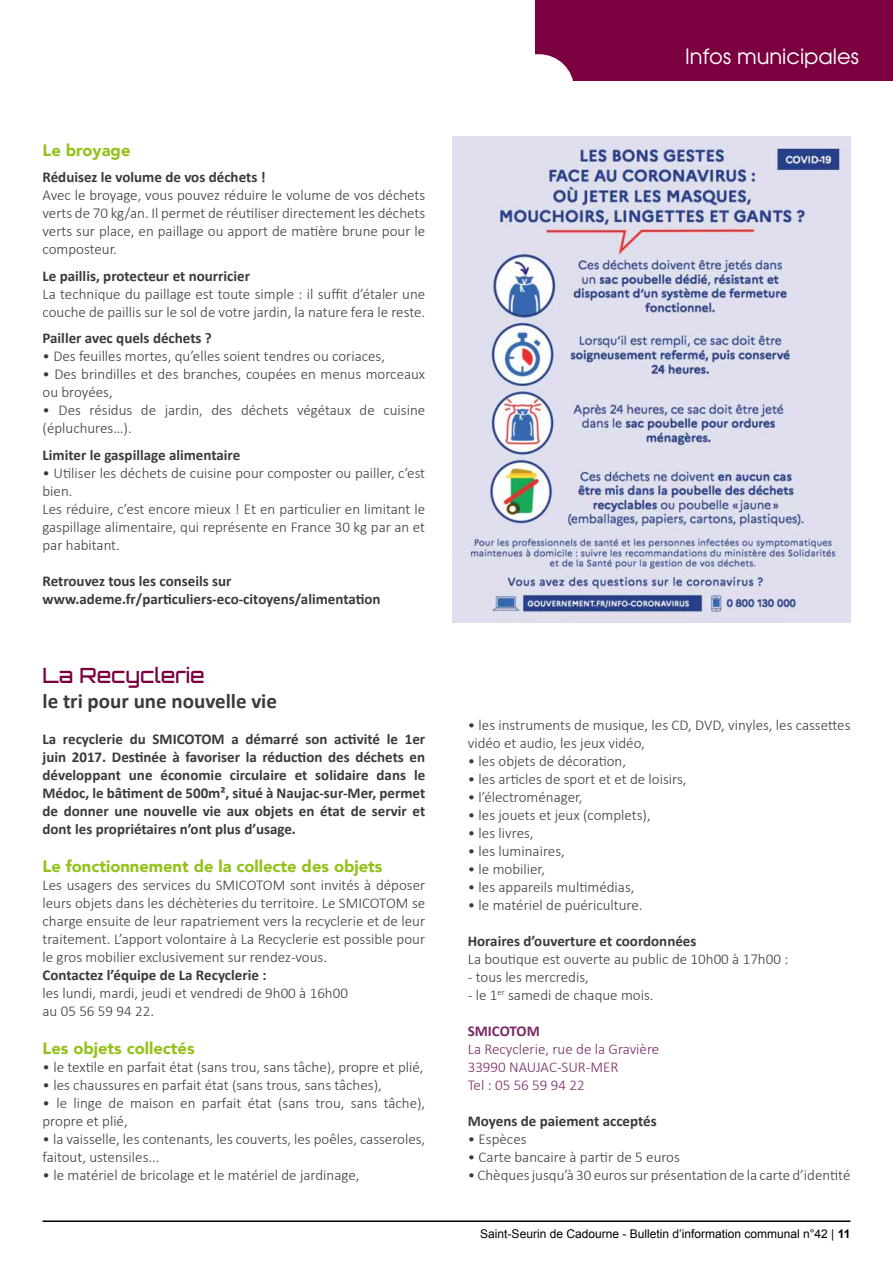
<style>
.page{position:relative;width:893px;height:1263px;background:#fff}
.page>*{position:absolute;margin:0;border:0;box-sizing:border-box;transform-origin:0 0}
.t1{font:700 21px "Calibri";color:#3a3a39}
.t2{font:21px "Avant Garde";color:#fff}
.t3{font:500 21px "Orbitron";color:#7a003f}
.t4{font:900 16.5px "Avenir";color:#94c11a}
.t5{font:300 15px/18px "Calibri";color:#3a3a39}
.t6{font:700 15px/18px "Calibri";color:#3a3a39}
.t7{font:300 15px/18px "Calibri";color:#772865}
.t8{font:700 15px "Calibri";color:#772865}
.t9{font:12px "Arial";color:#000}
.s1{font-weight:700}
</style>
<div class="page">
<hr style="left:43px;top:1220px;width:807px;height:2px;background:#000">
<div style="left:536px;top:0;width:357px;height:81px;background:#7a003f"></div>
<div style="left:504px;top:54px;width:70px;height:70px;background:#fff;border-radius:50%"></div>
<img style="left:452px;top:136px;width:398px;height:487px">
<p class="t4" style="left:43px;top:136px;width:89px">Le broyage</p>
<p class="t6" style="left:43px;top:168px;width:225px">Réduisez le volume de vos déchets !</p>
<p class="t5" style="left:43px;top:186px;width:384px;text-align:justify">Avec le broyage, vous pouvez réduire le volume de vos déchets verts de 70 kg/an. Il permet de réutiliser directement les déchets verts sur place, en paillage ou apport de matière brune pour le composteur.</p>
<p class="t6" style="left:43px;top:267px;width:209px">Le paillis, protecteur et nourricier</p>
<p class="t5" style="left:43px;top:285px;width:384px">La technique du paillage est toute simple : il suffit d’étaler une couche de paillis sur le sol de votre jardin, la nature fera le reste.</p>
<p class="t6" style="left:43px;top:329px;width:171px">Pailler avec quels déchets ?</p>
<p class="t5" style="left:43px;top:347px;width:344px">• Des feuilles mortes, qu’elles soient tendres ou coriaces,</p>
<p class="t5" style="left:43px;top:365px;width:384px">• Des brindilles et des branches, coupées en menus morceaux ou broyées,</p>
<p class="t5" style="left:43px;top:401px;width:384px">• Des résidus de jardin, des déchets végétaux de cuisine (épluchures…).</p>
<p class="t6" style="left:43px;top:446px;width:199px">Limiter le gaspillage alimentaire</p>
<p class="t5" style="left:43px;top:464px;width:384px">• Utiliser les déchets de cuisine pour composter ou pailler, c’est bien.<br>Les réduire, c’est encore mieux ! Et en particulier en limitant le gaspillage alimentaire, qui représente en France 30 kg par an et par habitant.</p>
<p class="t6" style="left:43px;top:572px;width:340px">Retrouvez tous les conseils sur www.ademe.fr/particuliers-eco-citoyens/alimentation</p>
<h1 class="t3" style="left:43px;top:662px;width:164px">La Recyclerie</h1>
<h1 class="t1" style="left:43px;top:688px;width:236px">le tri pour une nouvelle vie</h1>
<p class="t6" style="left:43px;top:730px;width:384px;text-align:justify">La recyclerie du SMICOTOM a démarré son activité le 1er juin 2017. Destinée à favoriser la réduction des déchets en développant une économie circulaire et solidaire dans le Médoc, le bâtiment de 500m², situé à Naujac-sur-Mer, permet de donner une nouvelle vie aux objets en état de servir et dont les propriétaires n’ont plus d’usage.</p>
<p class="t4" style="left:43px;top:852px;width:342px">Le fonctionnement de la collecte des objets</p>
<p class="t5" style="left:43px;top:876px;width:384px;text-align:justify">Les usagers des services du SMICOTOM sont invités à déposer leurs objets dans les déchèteries du territoire. Le SMICOTOM se charge ensuite de leur rapatriement vers la recyclerie et de leur traitement. L’apport volontaire à La Recyclerie est possible pour le gros mobilier exclusivement sur rendez-vous.</p>
<p class="t6" style="left:43px;top:966px;width:225px">Contactez l’équipe de La Recyclerie :</p>
<p class="t5" style="left:43px;top:984px;width:307px">les lundi, mardi, jeudi et vendredi de 9h00 à 16h00 au 05 56 59 94 22.</p>
<p class="t4" style="left:43px;top:1034px;width:154px">Les objets collectés</p>
<p class="t5" style="left:43px;top:1058px;width:383px">• le textile en parfait état (sans trou, sans tâche), propre et plié,</p>
<p class="t5" style="left:43px;top:1076px;width:341px">• les chaussures en parfait état (sans trous, sans tâches),</p>
<p class="t5" style="left:43px;top:1094px;width:384px">• le linge de maison en parfait état (sans trou, sans tâche), propre et plié,</p>
<p class="t5" style="left:43px;top:1130px;width:384px">• la vaisselle, les contenants, les couverts, les poêles, casseroles, faitout, ustensiles...</p>
<p class="t5" style="left:43px;top:1166px;width:318px">• le matériel de bricolage et le matériel de jardinage,</p>
<h1 class="t2" style="left:685px;top:43px;width:175px">Infos municipales</h1>
<p class="t5" style="left:468px;top:716px;width:384px">• les instruments de musique, les CD, DVD, vinyles, les cassettes vidéo et audio, les jeux vidéo,</p>
<p class="t5" style="left:468px;top:752px;width:160px">• les objets de décoration,</p>
<p class="t5" style="left:468px;top:770px;width:220px">• les articles de sport et et de loisirs,</p>
<p class="t5" style="left:468px;top:788px;width:116px">• l’électroménager,</p>
<p class="t5" style="left:468px;top:806px;width:185px">• les jouets et jeux (complets),</p>
<p class="t5" style="left:468px;top:824px;width:67px">• les livres,</p>
<p class="t5" style="left:468px;top:842px;width:99px">• les luminaires,</p>
<p class="t5" style="left:468px;top:860px;width:79px">• le mobilier,</p>
<p class="t5" style="left:468px;top:878px;width:168px">• les appareils multimédias,</p>
<p class="t5" style="left:468px;top:896px;width:176px">• le matériel de puériculture.</p>
<p class="t6" style="left:468px;top:932px;width:230px">Horaires d’ouverture et coordonnées</p>
<p class="t5" style="left:468px;top:950px;width:322px">La boutique est ouverte au public de 10h00 à 17h00 :</p>
<p class="t5" style="left:468px;top:968px;width:123px">- tous les mercredis,</p>
<p class="t5" style="left:468px;top:986px;width:187px">- le 1<sup>er</sup> samedi de chaque mois.</p>
<p class="t8" style="left:468px;top:1021px;width:74px">SMICOTOM</p>
<p class="t7" style="left:468px;top:1040px;width:193px">La Recyclerie, rue de la Gravière<br>33990 NAUJAC-SUR-MER<br>Tel : 05 56 59 94 22</p>
<p class="t6" style="left:468px;top:1112px;width:190px">Moyens de paiement acceptés</p>
<p class="t5" style="left:468px;top:1130px;width:60px">• Espèces</p>
<p class="t5" style="left:468px;top:1148px;width:214px">• Carte bancaire à partir de 5 euros</p>
<p class="t5" style="left:468px;top:1166px;width:384px">• Chèques jusqu’à 30 euros sur présentation de la carte d’identité</p>
<p class="t9" style="left:480px;top:1225px;width:372px">Saint-Seurin de Cadourne - Bulletin d’information communal n°42 | <span class="s1">11</span></p>
</div>
